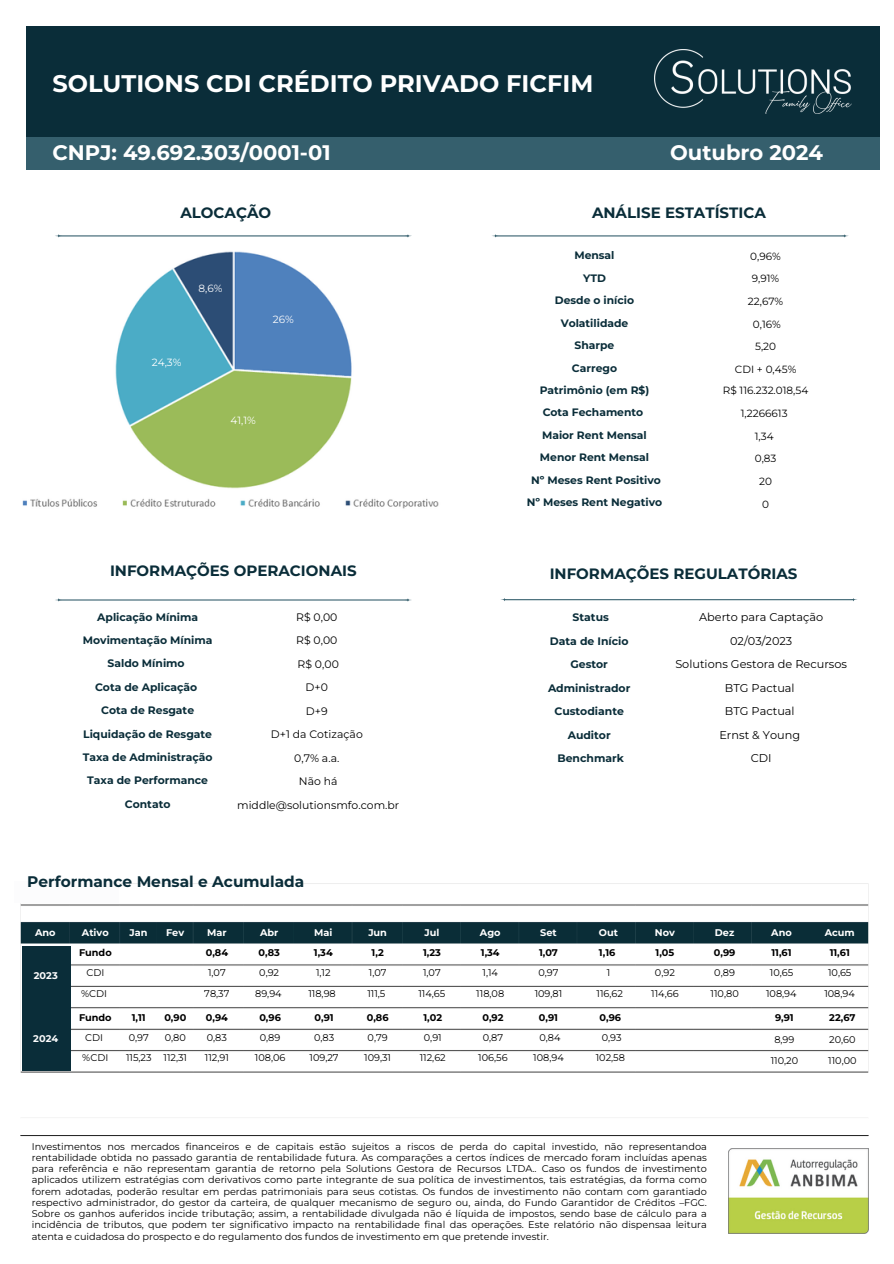
<style>
.page{position:relative;width:894px;height:1264px;background:#fff}
.page>*{position:absolute;margin:0;border:0;box-sizing:border-box;transform-origin:0 0}
.t1{font:700 24px "Montserrat";color:#fff}
.t2{font:700 21px "Montserrat";color:#fff}
.t3{font:700 15.3px "Montserrat";color:#0a2d39}
.t4{font:700 15px "Montserrat";color:#0a2d39}
.t5{font:11.25px/23.5px "Montserrat";color:#000;text-align:center}
.t6{font:700 10.8px/23.4px "Montserrat";color:#0a2d39;text-align:center}
.t7{font:10.8px "Montserrat";color:#000}
.t8{font:10.5px/22.6px "Montserrat";color:#000;text-align:center}
.t9{font:10.5px "Montserrat";color:#fff}
.t10{font:10.5px "Montserrat";color:#fcfcfd}
.t11{font:9.75px/20.2px "Montserrat";color:#000;text-align:center}
.t12{font:700 9.75px/20.2px "Montserrat";color:#000}
.t13{font:700 9.75px "Montserrat";color:#fff}
.t14{font:700 9.75px "Montserrat";letter-spacing:.005em;color:#fcfcfd}
.s1{font-weight:700;color:#fff}
.s2{font-weight:700}
.s3{font-weight:400}
.s4{color:#fff}
</style>
<div class="page">
<div style="left:27px;top:77px;width:852px;height:93px;background:#355f6d"></div>
<div style="left:27px;top:26px;width:852px;height:110px;background:#0a2d39"></div>
<img style="left:728px;top:1148px;width:140px;height:85px">
<img style="left:20px;top:1135px;width:849px;height:2px">
<svg style="left:55px;top:598px;width:356px;height:3px"></svg>
<svg style="left:492px;top:234px;width:356px;height:3px"></svg>
<img style="left:20px;top:883px;width:849px;height:190px">
<div style="left:22px;top:1007px;width:49px;height:64px;background:#0a2d39"></div>
<div style="left:22px;top:946px;width:49px;height:61px;background:#0a2d39"></div>
<div style="left:14px;top:881px;width:104px;height:21px;background:#fcfcfd"></div>
<svg style="left:55px;top:234px;width:356px;height:3px"></svg>
<svg style="left:500px;top:598px;width:356px;height:3px"></svg>
<img style="left:654px;top:49px;width:196px;height:64px">
<img style="left:22px;top:251px;width:417px;height:258px">
<p class="t1" style="left:52px;top:69px;width:542px">SOLUTIONS CDI CRÉDITO PRIVADO FICFIM</p>
<p class="t2" style="left:52px;top:139px;width:280px">CNPJ: 49.692.303/0001-01</p>
<p class="t2" style="left:670px;top:139px;width:154px">Outubro 2024</p>
<p class="t4" style="left:180px;top:203px;width:92px">ALOCAÇÃO</p>
<p class="t10" style="left:198px;top:282px;width:25px">8,6%</p>
<p class="t9" style="left:152px;top:355px;width:31px">24,3%</p>
<p class="t10" style="left:273px;top:312px;width:22px">26%</p>
<p class="t9" style="left:230px;top:414px;width:27px">41,1%</p>
<p class="t4" style="left:592px;top:203px;width:175px">ANÁLISE ESTATÍSTICA</p>
<p class="t8" style="left:734px;top:245px;width:63px">0,96%<br>9,91%<br>22,67%<br>0,16%<br>5,20<br>CDI + 0,45%</p>
<p class="t6" style="left:574px;top:244px;width:42px">Mensal</p>
<p class="t6" style="left:583px;top:266px;width:24px">YTD</p>
<p class="t6" style="left:554px;top:289px;width:81px">Desde o início</p>
<p class="t6" style="left:560px;top:311px;width:69px">Volatilidade</p>
<p class="t6" style="left:574px;top:333px;width:41px">Sharpe</p>
<p class="t6" style="left:571px;top:356px;width:47px">Carrego</p>
<h4 class="t6" style="left:539px;top:378px;width:111px">Patrimônio (em R$)</h4>
<p class="t6" style="left:542px;top:401px;width:102px">Cota Fechamento</p>
<p class="t6" style="left:540px;top:424px;width:110px;line-height:22.4px;text-align:left">Maior Rent Mensal<br>Menor Rent Mensal</p>
<p class="t6" style="left:526px;top:468px;width:137px;line-height:22.4px">Nº Meses Rent Positivo<br>Nº Meses Rent Negativo</p>
<p class="t8" style="left:722px;top:379px;width:87px">R$ 116.232.018,54<br>1,2266613<br>1,34<br>0,83<br>20<br>0</p>
<p class="t4" style="left:110px;top:561px;width:248px">INFORMAÇÕES OPERACIONAIS</p>
<p class="t4" style="left:549px;top:565px;width:249px">INFORMAÇÕES REGULATÓRIAS</p>
<p class="t6" style="left:83px;top:605px;width:131px">Aplicação Mínima<br>Movimentação Mínima<br>Saldo Mínimo</p>
<p class="t6" style="left:95px;top:675px;width:104px">Cota de Aplicação</p>
<h6 class="t6" style="left:83px;top:698px;width:131px">Cota de Resgate<br>Liquidação de Resgate<br>Taxa de Administração<br>Taxa de Performance<br>Contato</h6>
<h6 class="t7" style="left:296px;top:610px;width:43px">R$ 0,00</h6>
<h4 class="t7" style="left:296px;top:634px;width:43px">R$ 0,00</h4>
<p class="t7" style="left:297px;top:657px;width:43px">R$ 0,00</p>
<p class="t7" style="left:305px;top:681px;width:24px">D+0</p>
<p class="t7" style="left:306px;top:704px;width:23px">D+9</p>
<p class="t7" style="left:271px;top:728px;width:93px">D+1 da Cotização</p>
<p class="t7" style="left:294px;top:751px;width:47px">0,7% a.a.</p>
<p class="t7" style="left:299px;top:775px;width:40px">Não há</p>
<p class="t7" style="left:237px;top:798px;width:164px">middle@solutionsmfo.com.br</p>
<p class="t3" style="left:27px;top:872px;width:278px">Performance Mensal e Acumulada</p>
<p class="t6" style="left:572px;top:605px;width:38px">Status</p>
<p class="t6" style="left:549px;top:629px;width:80px">Data de Início</p>
<p class="t6" style="left:570px;top:652px;width:39px">Gestor</p>
<h4 class="t6" style="left:548px;top:676px;width:84px">Administrador</h4>
<p class="t6" style="left:554px;top:699px;width:71px">Custodiante</p>
<p class="t6" style="left:567px;top:723px;width:45px">Auditor</p>
<p class="t6" style="left:557px;top:746px;width:68px">Benchmark</p>
<p class="t5" style="left:699px;top:605px;width:126px">Aberto para Captação</p>
<p class="t5" style="left:730px;top:628px;width:64px">02/03/2023</p>
<p class="t5" style="left:675px;top:652px;width:173px">Solutions Gestora de Recursos<br>BTG Pactual</p>
<p class="t5" style="left:724px;top:699px;width:71px">BTG Pactual</p>
<p class="t5" style="left:719px;top:722px;width:82px">Ernst &amp; Young</p>
<p class="t5" style="left:750px;top:746px;width:22px">CDI</p>
<p class="t13" style="left:35px;top:926px;width:22px">Ano</p>
<p class="t14" style="left:34px;top:969px;width:25px">2023</p>
<p class="t14" style="left:33px;top:1033px;width:26px">2024</p>
<p class="t11" style="left:79px;top:922px;width:34px"><span class="s1">Ativo<br></span><span class="s2">Fundo<br></span>CDI %CDI</p>
<p class="t13" style="left:129px;top:926px;width:19px">Jan</p>
<h5 class="t11" style="left:126px;top:1007px;width:27px"><span class="s2">1,11<br></span>0,97<br>115,23</h5>
<p class="t12" style="left:79px;top:1007px;width:34px;text-align:center">Fundo<br><span class="s3">CDI</span></p>
<p class="t11" style="left:82px;top:1047px;width:27px">%CDI</p>
<p class="t13" style="left:166px;top:926px;width:20px">Fev</p>
<p class="t11" style="left:163px;top:1007px;width:25px;text-align:left"><span class="s2">0,90<br></span>0,80<br>112,31</p>
<p class="t11" style="left:204px;top:922px;width:27px"><span class="s1">Mar<br></span><span class="s2">0,84<br></span>1,07<br>78,37</p>
<p class="t11" style="left:255px;top:922px;width:28px"><span class="s1">Abr<br></span><span class="s2">0,83<br></span>0,92<br>89,94</p>
<p class="t11" style="left:308px;top:922px;width:29px"><span class="s1">Mai<br></span><span class="s2">1,34<br></span>1,12<br>118,98</p>
<p class="t11" style="left:367px;top:922px;width:21px"><span class="s1">Jun<br></span><span class="s2">1,2<br></span>1,07<br>111,5</p>
<p class="t11" style="left:418px;top:922px;width:28px"><span class="s1">Jul<br></span><span class="s2">1,23<br></span>1,07<br>114,65</p>
<p class="t11" style="left:476px;top:922px;width:29px"><span class="s1">Ago<br></span><span class="s2">1,34<br></span>1,14<br>118,08</p>
<p class="t11" style="left:534px;top:922px;width:29px"><span class="s1">Set<br></span><span class="s2">1,07<br></span>0,97<br>109,81</p>
<p class="t12" style="left:598px;top:922px;width:21px"><span class="s4">Out<br></span>1,16</p>
<p class="t11" style="left:606px;top:962px;width:5px">1</p>
<p class="t11" style="left:596px;top:982px;width:28px">116,62</p>
<p class="t11" style="left:651px;top:922px;width:29px"><span class="s1">Nov<br></span><span class="s2">1,05<br></span>0,92<br>114,66</p>
<p class="t11" style="left:710px;top:922px;width:30px"><span class="s1">Dez<br></span><span class="s2">0,99<br></span>0,89<br>110,80</p>
<p class="t11" style="left:765px;top:922px;width:32px"><span class="s1">Ano<br></span><span class="s2">11,61<br></span>10,65<br>108,94</p>
<p class="t11" style="left:824px;top:922px;width:32px"><span class="s1">Acum<br></span><span class="s2">11,61<br></span>10,65<br>108,94</p>
<p class="t11" style="left:205px;top:1007px;width:25px;text-align:left"><span class="s2">0,94<br></span>0,83<br>112,91</p>
<p class="t11" style="left:255px;top:1007px;width:32px"><span class="s2">0,96<br></span>0,89<br>108,06</p>
<p class="t11" style="left:309px;top:1007px;width:31px"><span class="s2">0,91<br></span>0,83<br>109,27</p>
<p class="t11" style="left:364px;top:1007px;width:28px"><span class="s2">0,86<br></span>0,79<br>109,31</p>
<p class="t11" style="left:419px;top:1007px;width:28px"><span class="s2">1,02<br></span>0,91<br>112,62</p>
<p class="t12" style="left:774px;top:1007px;width:22px;line-height:21px">9,91<br><span class="s3">8,99</span></p>
<p class="t11" style="left:478px;top:1007px;width:31px"><span class="s2">0,92<br></span>0,87<br>106,56</p>
<p class="t12" style="left:538px;top:1007px;width:21px">0,91</p>
<p class="t11" style="left:533px;top:1027px;width:32px">0,84<br>108,94</p>
<p class="t12" style="left:599px;top:1007px;width:23px">0,96</p>
<p class="t11" style="left:595px;top:1027px;width:31px">0,93<br>102,58</p>
<p class="t11" style="left:770px;top:1049px;width:29px">110,20</p>
<p class="t11" style="left:828px;top:1007px;width:30px;line-height:21px;text-align:justify"><span class="s2">22,67<br></span>20,60<br>110,00</p>
<p class="t11" style="left:32px;top:1140px;width:676px;line-height:11.2px;text-align:justify">Investimentos nos mercados financeiros e de capitais estão sujeitos a riscos de perda do capital investido, não representandoa rentabilidade obtida no passado garantia de rentabilidade futura. As comparações a certos índices de mercado foram incluídas apenas para referência e não representam garantia de retorno pela Solutions Gestora de Recursos LTDA.. Caso os fundos de investimento aplicados utilizem estratégias com derivativos como parte integrante de sua política de investimentos, tais estratégias, da forma como forem adotadas, poderão resultar em perdas patrimoniais para seus cotistas. Os fundos de investimento não contam com garantiado respectivo administrador, do gestor da carteira, de qualquer mecanismo de seguro ou, ainda, do Fundo Garantidor de Créditos –FGC.<br>Sobre os ganhos auferidos incide tributação; assim, a rentabilidade divulgada não é líquida de impostos, sendo base de cálculo para a incidência de tributos, que podem ter significativo impacto na rentabilidade final das operações. Este relatório não dispensaa leitura atenta e cuidadosa do prospecto e do regulamento dos fundos de investimento em que pretende investir.</p>
</div>
